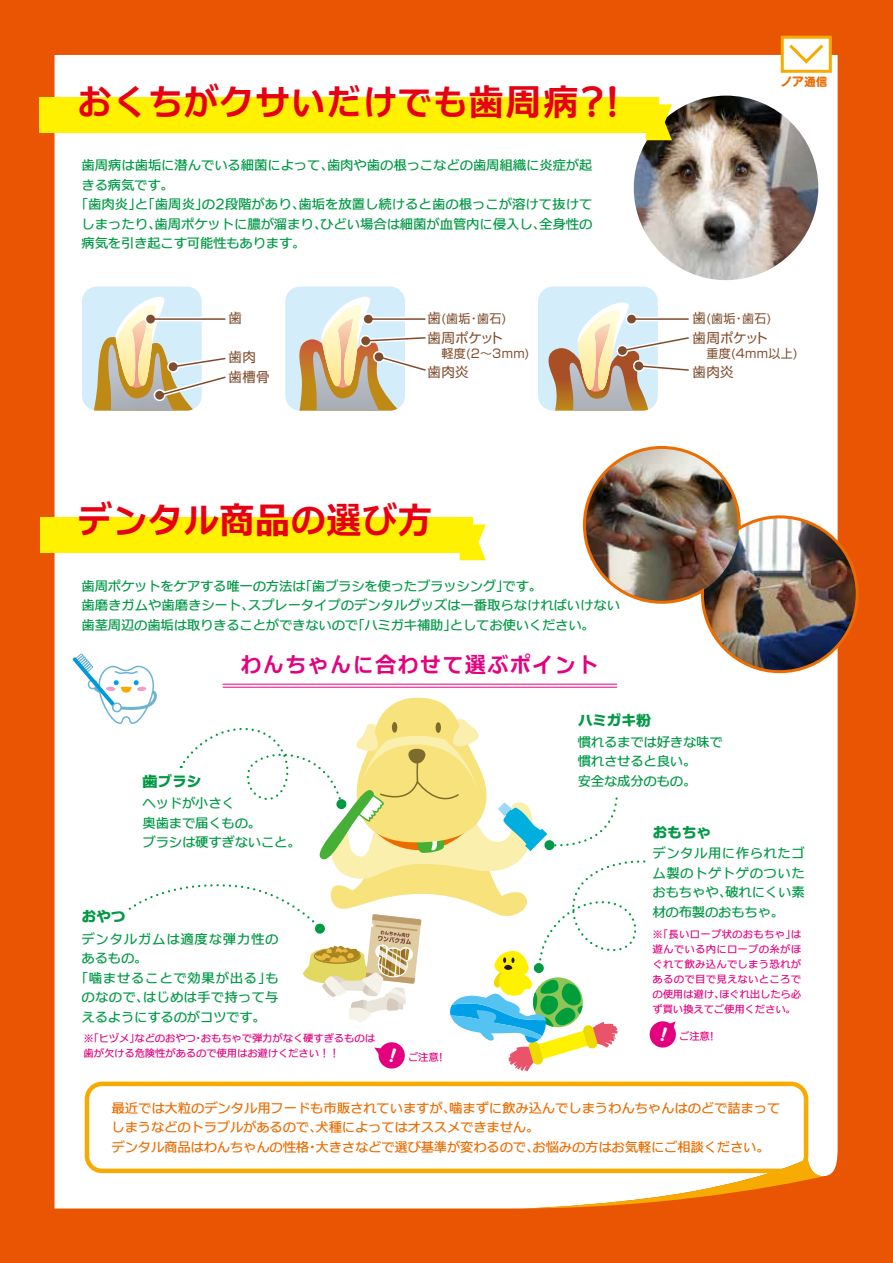
<style>
.page{position:relative;width:893px;height:1263px;background:#ea5504}
.page>*{position:absolute;margin:0;border:0;box-sizing:border-box;transform-origin:0 0}
.t1{font:37.5px "C4 Beogo E";color:#e60012;scale:.95 1}
.t2{font:22.5px "C4 Beogo E";letter-spacing:.05em;color:#e4007f;scale:.95 1}
.t3{font:15px "C4 Beogo H";letter-spacing:-.025em;color:#094}
.t4{font:13.5px/19.5px "C4 Beogo D";letter-spacing:-.015em;color:#094}
.t5{font:13.5px/19.5px "C4 Beogo D";letter-spacing:-.025em;color:#ed6c00}
.t6{font:13.5px "C4 Beogo D";letter-spacing:.045em;color:#094}
.t7{font:13.5px/19.5px "Shin Go Pro";letter-spacing:.025em;color:#804c2e}
.t8{font:13.5px "C4 Beogo D";letter-spacing:.01em;color:#094}
.t9{font:12px "Shin Go Pro";letter-spacing:.025em;color:#804c2e}
.t10{font:700 12px "Shin M Go Pro";color:#ed6c00}
.t11{font:10.5px/15px "C4 Beogo D";letter-spacing:-.025em;color:#e4007f}
.s1{font-size:13.5px}
.s2{font-size:11.25px}
</style>
<div class="page">
<div style="left:55px;top:55px;width:783px;height:1153px;background:#fff"></div>
<svg style="left:517px;top:1158px;width:308px;height:50px"></svg>
<div style="left:781px;top:36px;width:51px;height:37px;background:#fff;border:3px solid #f7ab00"></div>
<svg style="left:789px;top:44px;width:35px;height:20px"></svg>
<img style="left:634px;top:96px;width:184px;height:184px;border-radius:92px">
<div style="left:85px;top:1081px;width:723px;height:92px;border:4px solid #f7ab00;border-radius:15px"></div>
<div style="left:40px;top:97px;width:619px;height:36px;background:#fff100"></div>
<svg style="left:646px;top:104px;width:26px;height:36px"></svg>
<div style="left:40px;top:517px;width:433px;height:36px;background:#fff100"></div>
<svg style="left:460px;top:524px;width:26px;height:36px"></svg>
<div style="left:82px;top:286px;width:120px;height:125px;background:#d3edfb;border-radius:15px"></div>
<div style="left:285px;top:286px;width:120px;height:125px;background:#d3edfb;border-radius:15px"></div>
<div style="left:538px;top:286px;width:120px;height:125px;background:#d3edfb;border-radius:15px"></div>
<div style="left:650px;top:1021px;width:26px;height:26px;background:#e4007f;border-radius:50%"></div>
<svg style="left:299px;top:294px;width:132px;height:117px"></svg>
<svg style="left:548px;top:299px;width:146px;height:112px"></svg>
<svg style="left:93px;top:294px;width:138px;height:117px"></svg>
<img style="left:581px;top:444px;width:278px;height:231px">
<svg style="left:68px;top:650px;width:579px;height:421px;background:#f5f5e7"></svg>
<svg style="left:660px;top:1021px;width:16px;height:21px"></svg>
<h1 class="t1" style="left:77px;top:83px;width:573px">おくちがクサいだけでも歯周病?!</h1>
<p class="t4" style="left:82px;top:155px;width:513px">歯周病は歯垢に潜んでいる細菌によって、歯肉や歯の根っこなどの歯周組織に炎症が起</p>
<p class="t4" style="left:82px;top:175px;width:94px">きる病気です。</p>
<p class="t4" style="left:75px;top:194px;width:519px">「歯肉炎」と「歯周炎」の2段階があり、歯垢を放置し続けると歯の根っこが溶けて抜けて</p>
<p class="t4" style="left:82px;top:214px;width:512px">しまったり、歯周ポケットに膿が溜まり、ひどい場合は細菌が血管内に侵入し、全身性の</p>
<p class="t4" style="left:82px;top:233px;width:226px">病気を引き起こす可能性もあります。</p>
<p class="t7" style="left:229px;top:307px;width:15px">歯</p>
<p class="t7" style="left:229px;top:346px;width:43px">歯肉歯槽骨</p>
<p class="t9" style="left:428px;top:309px;width:80px"><span class="s1">歯</span>(歯垢・歯石)</p>
<p class="t7" style="left:428px;top:326px;width:77px">歯周ポケット</p>
<p class="t9" style="left:441px;top:343px;width:89px">軽度(2～3mm)</p>
<p class="t7" style="left:428px;top:361px;width:43px">歯肉炎</p>
<h1 class="t1" style="left:77px;top:501px;width:377px">デンタル商品の選び方</h1>
<p class="t4" style="left:82px;top:576px;width:540px">歯周ポケットをケアする唯一の方法は「歯ブラシを使ったブラッシング」です。<br>歯磨きガムや歯磨きシート、スプレータイプのデンタルグッズは一番取らなければいけない歯茎周辺の歯垢は取りきることができないので「ハミガキ補助」としてお使いください。</p>
<h2 class="t2" style="left:240px;top:653px;width:378px">わんちゃんに合わせて選ぶポイント</h2>
<p class="t10" style="left:781px;top:72px;width:48px">ノア<span class="s2">通信</span></p>
<p class="t9" style="left:693px;top:309px;width:80px"><span class="s1">歯</span>(歯垢・歯石)</p>
<p class="t7" style="left:693px;top:326px;width:77px">歯周ポケット</p>
<p class="t9" style="left:706px;top:343px;width:93px">重度(4mm以上)</p>
<p class="t7" style="left:693px;top:361px;width:43px">歯肉炎</p>
<p class="t3" style="left:143px;top:774px;width:60px">歯ブラシ</p>
<p class="t4" style="left:143px;top:793px;width:160px">ヘッドが小さく<br>奥歯まで届くもの。<br>ブラシは硬すぎないこと。</p>
<p class="t3" style="left:82px;top:909px;width:46px">おやつ</p>
<p class="t6" style="left:82px;top:932px;width:199px">デンタルガムは適度な弾力性の</p>
<p class="t4" style="left:82px;top:948px;width:68px">あるもの。</p>
<p class="t6" style="left:75px;top:971px;width:206px">「噛ませることで効果が出る」も</p>
<p class="t8" style="left:82px;top:990px;width:199px">のなので、はじめは手で持って与</p>
<p class="t4" style="left:82px;top:1007px;width:186px">えるようにするのがコツです。</p>
<p class="t11" style="left:84px;top:1030px;width:293px">※「ヒヅメ」などのおやつ・おもちゃで弾力がなく硬すぎるものは歯が欠ける危険性があるので使用はお避けください！！</p>
<p class="t11" style="left:408px;top:1049px;width:36px">ご注意!</p>
<p class="t3" style="left:578px;top:712px;width:75px">ハミガキ粉</p>
<p class="t4" style="left:578px;top:732px;width:147px">慣れるまでは好きな味で慣れさせると良い。<br>安全な成分のもの。</p>
<p class="t3" style="left:652px;top:825px;width:60px">おもちゃ</p>
<p class="t4" style="left:652px;top:843px;width:154px;text-align:justify">デンタル用に作られたゴム製のトゲトゲのついたおもちゃや、破れにくい素材の布製のおもちゃ。</p>
<p class="t11" style="left:652px;top:927px;width:150px;text-align:justify">※「長いロープ状のおもちゃ」は遊んでいる内にロープの糸がほぐれて飲み込んでしまう恐れがあるので目で見えないところでの使用は避け、ほぐれ出したら必ず買い換えてご使用ください。</p>
<p class="t11" style="left:679px;top:1028px;width:36px">ご注意!</p>
<p class="t5" style="left:112px;top:1098px;width:670px">最近では大粒のデンタル用フードも市販されていますが、噛まずに飲み込んでしまうわんちゃんはのどで詰まってしまうなどのトラブルがあるので、犬種によってはオススメできません。<br>デンタル商品はわんちゃんの性格・大きさなどで選び基準が変わるので、お悩みの方はお気軽にご相談ください。</p>
</div>
